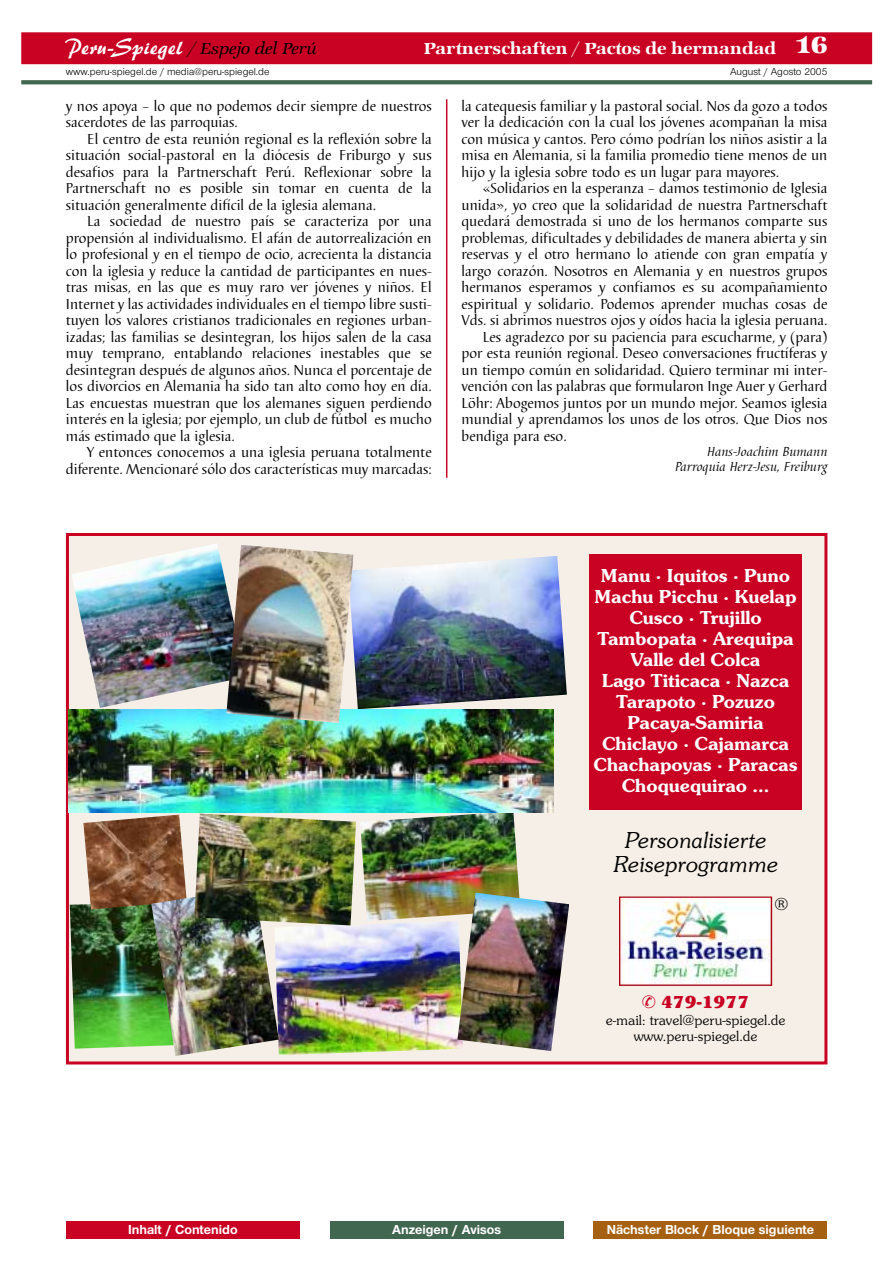
<style>
.page{position:relative;width:893px;height:1263px;background:#fff}
.page>*{position:absolute;margin:0;border:0;box-sizing:border-box;transform-origin:0 0}
.t1{font:italic 300 24px/24px "Souvenir Itc T";color:#000;text-align:center}
.t2{font:800 24px "Zapf International Itc T";color:#fff}
.t3{font:600 19.5px/21px "Souvenir Itc T";color:#fff;text-align:center}
.t4{font:700 18px "Souvenir Itc T";color:#c90122}
.t5{font:300 18px "Souvenir Itc T";color:#000}
.t6{font:600 16.5px "Zapf International Itc T";color:#fff}
.t7{font:italic 500 16.5px "Zapf International Itc T";color:#000}
.t8{font:15px/16.5px "Barbedor T";color:#000;text-align:justify}
.t9{font:300 15px/16.5px "Souvenir Itc T";color:#000;text-align:center}
.t10{font:700 13.5px "Nimbus Sans Novus T";color:#fff}
.t11{font:italic 13.5px/15px "Barbedor T";color:#000;text-align:right}
.t12{font:10.5px "Nimbus Sans Novus T";color:#000}
.s1{font-family:"Brush 445 BT";font-weight:400;font-style:normal;font-size:21px;color:#fff}
</style>
<div class="page">
<div style="left:21px;top:32px;width:851px;height:32px;background:#c90122"></div>
<svg style="left:21px;top:80px;width:851px;height:4px;background:#496c57"></svg>
<hr style="left:446px;top:99px;width:1px;height:379px;background:#c90122">
<div style="left:66px;top:1222px;width:234px;height:17px;background:#c90122"></div>
<div style="left:330px;top:1222px;width:233px;height:17px;background:#426751"></div>
<div style="left:593px;top:1222px;width:234px;height:17px;background:#a66011"></div>
<div style="left:67px;top:534px;width:759px;height:529px;background:#f6efe7"></div>
<div style="left:66px;top:533px;width:761px;height:531px;border:3px solid #c90122"></div>
<div style="left:589px;top:554px;width:212px;height:255px;background:#c90122"></div>
<img style="left:72px;top:543px;width:154px;height:165px">
<img style="left:360px;top:812px;width:160px;height:109px">
<img style="left:353px;top:556px;width:214px;height:153px">
<img style="left:279px;top:921px;width:178px;height:134px">
<img style="left:70px;top:904px;width:81px;height:145px">
<img style="left:83px;top:815px;width:103px;height:94px">
<img style="left:457px;top:893px;width:112px;height:158px">
<img style="left:151px;top:887px;width:128px;height:169px">
<img style="left:69px;top:709px;width:485px;height:103px">
<img style="left:226px;top:545px;width:127px;height:178px">
<img style="left:194px;top:814px;width:162px;height:111px">
<img style="left:621px;top:899px;width:149px;height:85px">
<div style="left:619px;top:897px;width:153px;height:89px;border:1px solid #ac0212"></div>
<h1 class="t2" style="left:794px;top:34px;width:34px">16</h1>
<p class="t7" style="left:66px;top:41px;width:252px"><span class="s1">Peru-Spiegel</span> / Espejo del Perú</p>
<p class="t6" style="left:424px;top:41px;width:354px">Partnerschaften / Pactos de hermandad</p>
<p class="t12" style="left:66px;top:68px;width:205px">www.peru-spiegel.de / media@peru-spiegel.de</p>
<p class="t12" style="left:730px;top:68px;width:99px">August / Agosto 2005</p>
<p class="t8" style="left:66px;top:99px;width:367px">y nos apoya – lo que no podemos decir siempre de nuestros sacerdotes de las parroquias.</p>
<p class="t8" style="left:66px;top:132px;width:367px;text-indent:21px">El centro de esta reunión regional es la reflexión sobre la situación social-pastoral en la diócesis de Friburgo y sus desafios para la Partnerschaft Perú. Reflexionar sobre la Partnerschaft no es posible sin tomar en cuenta de la situación generalmente difícil de la iglesia alemana.</p>
<p class="t8" style="left:66px;top:215px;width:367px;text-indent:21px">La sociedad de nuestro país se caracteriza por una propensión al individualismo. El afán de autorrealización en lo profesional y en el tiempo de ocio, acrecienta la distancia con la iglesia y reduce la cantidad de participantes en nues&shy;tras misas, en las que es muy raro ver jóvenes y niños. El Internet y las actividades individuales en el tiempo libre susti&shy;tuyen los valores cristianos tradicionales en regiones urban&shy;izadas; las familias se desintegran, los hijos salen de la casa muy temprano, entablando relaciones inestables que se desintegran después de algunos años. Nunca el porcentaje de los divorcios en Alemania ha sido tan alto como hoy en día.<br>Las encuestas muestran que los alemanes siguen perdiendo interés en la iglesia; por ejemplo, un club de fútbol es mucho más estimado que la iglesia.</p>
<p class="t8" style="left:66px;top:446px;width:367px;text-align:right">Y entonces conocemos a una iglesia peruana totalmente diferente. Mencionaré sólo dos características muy marcadas:</p>
<p class="t8" style="left:461px;top:99px;width:367px">la catequesis familiar y la pastoral social. Nos da gozo a todos ver la dedicación con la cual los jóvenes acompañan la misa con música y cantos. Pero cómo podrían los niños asistir a la misa en Alemania, si la familia promedio tiene menos de un hijo y la iglesia sobre todo es un lugar para mayores.</p>
<p class="t8" style="left:483px;top:182px;width:346px">«Solidarios en la esperanza – damos testimonio de Iglesia</p>
<p class="t8" style="left:461px;top:198px;width:367px">unida», yo creo que la solidaridad de nuestra Partnerschaft</p>
<p class="t8" style="left:461px;top:215px;width:367px">quedará demostrada si uno de los hermanos comparte sus</p>
<p class="t8" style="left:461px;top:231px;width:367px">problemas, dificultades y debilidades de manera abierta y sin</p>
<p class="t8" style="left:461px;top:248px;width:367px">reservas y el otro hermano lo atiende con gran empatía y</p>
<p class="t8" style="left:461px;top:264px;width:367px">largo corazón. Nosotros en Alemania y en nuestros grupos</p>
<p class="t8" style="left:461px;top:281px;width:367px">hermanos esperamos y confiamos es su acompañamiento</p>
<p class="t8" style="left:461px;top:297px;width:367px">espiritual y solidario. Podemos aprender muchas cosas de</p>
<p class="t8" style="left:461px;top:314px;width:367px">Vds. si abrimos nuestros ojos y oídos hacia la iglesia peruana.</p>
<p class="t8" style="left:483px;top:330px;width:346px">Les agradezco por su paciencia para escucharme, y (para)</p>
<p class="t8" style="left:461px;top:347px;width:367px">por esta reunión regional. Deseo conversaciones fructíferas y</p>
<p class="t8" style="left:461px;top:363px;width:367px">un tiempo común en solidaridad. Quiero terminar mi inter-</p>
<p class="t8" style="left:461px;top:380px;width:367px">vención con las palabras que formularon Inge Auer y Gerhard</p>
<p class="t8" style="left:461px;top:396px;width:367px">Löhr: Abogemos juntos por un mundo mejor. Seamos iglesia</p>
<p class="t8" style="left:461px;top:413px;width:367px">mundial y aprendamos los unos de los otros. Que Dios nos</p>
<p class="t8" style="left:461px;top:429px;width:106px">bendiga para eso.</p>
<p class="t11" style="left:675px;top:445px;width:154px">Hans-Joachim Bumann<br>Parroquia Herz-Jesu, Freiburg</p>
<h2 class="t3" style="left:593px;top:566px;width:205px">Manu · Iquitos · Puno<br>Machu Picchu · Kuelap<br>Cusco · Trujillo<br>Tambopata · Arequipa<br>Valle del Colca<br>Lago Titicaca · Nazca<br>Tarapoto · Pozuzo<br>Pacaya-Samiria<br>Chiclayo · Cajamarca<br>Chachapoyas · Paracas<br>Choquequirao ...</h2>
<h1 class="t1" style="left:613px;top:830px;width:166px">Personalisierte<br>Reiseprogramme</h1>
<p class="t5" style="left:774px;top:897px;width:15px">®</p>
<p class="t4" style="left:642px;top:996px;width:109px">✆ 479-1977</p>
<p class="t9" style="left:605px;top:1013px;width:181px">e-mail: travel@peru-spiegel.de www.peru-spiegel.de</p>
<p class="t10" style="left:128px;top:1224px;width:111px">Inhalt / Contenido</p>
<p class="t10" style="left:392px;top:1224px;width:110px">Anzeigen / Avisos</p>
<p class="t10" style="left:606px;top:1224px;width:209px">Nächster Block / Bloque siguiente</p>
</div>
